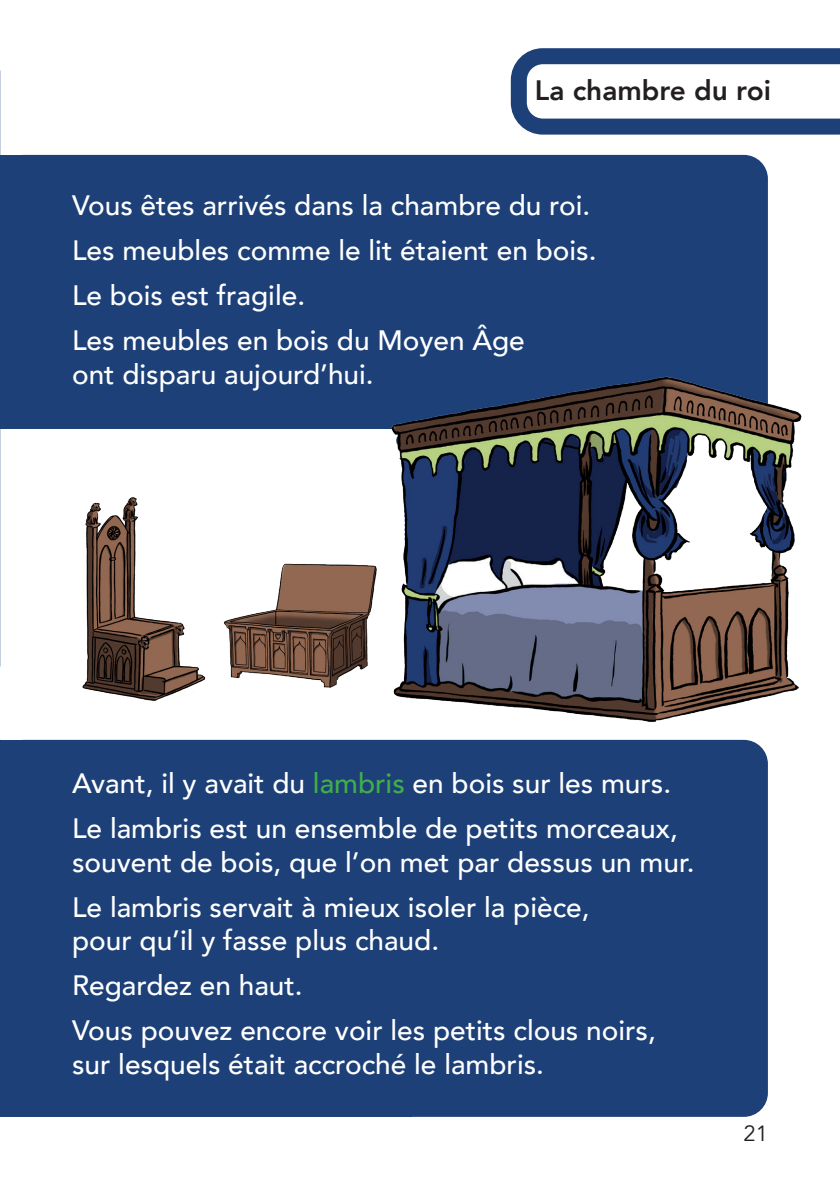
<style>
.page{position:relative;width:840px;height:1191px;background:#fff}
.page>*{position:absolute;margin:0;border:0;box-sizing:border-box;transform-origin:0 0}
.t1{font:500 28px/45px "Avenir";color:#fff}
.t2{font:800 28px "Avenir";color:#231f20}
.t3{font:22px "Avenir";color:#231f20}
.s1{color:#40ae49}
</style>
<div class="page">
<svg style="left:0;top:71px;width:1px;height:595px"></svg>
<div style="left:0;top:155px;width:767px;height:273px;background:#1c4077;border-radius:24px"></div>
<div style="left:0;top:155px;width:411px;height:273px;background:#1c4077"></div>
<div style="left:0;top:740px;width:767px;height:376px;background:#1c4077;border-radius:24px"></div>
<div style="left:0;top:740px;width:411px;height:376px;background:#1c4077"></div>
<svg style="left:510px;top:48px;width:329px;height:87px"></svg>
<img style="left:232px;top:563px;width:123px;height:125px">
<img style="left:82px;top:497px;width:150px;height:204px">
<img style="left:355px;top:360px;width:447px;height:362px">
<p class="t2" style="left:534px;top:68px;width:237px">La chambre du roi</p>
<p class="t1" style="left:72px;top:181px;width:525px">Vous êtes arrivés dans la chambre du roi.<br>Les meubles comme le lit étaient en bois.<br>Le bois est fragile.<br>Les meubles en bois du Moyen Âge</p>
<p class="t1" style="left:72px;top:350px;width:303px">ont disparu aujourd’hui.</p>
<p class="t1" style="left:72px;top:759px;width:607px">Avant, il y avait du <span class="s1">lambris</span> en bois sur les murs.<br>Le lambris est un ensemble de petits morceaux,</p>
<p class="t1" style="left:72px;top:838px;width:623px">souvent de bois, que l’on met par dessus un mur.<br>Le lambris servait à mieux isoler la pièce,</p>
<p class="t1" style="left:72px;top:916px;width:585px">pour qu’il y fasse plus chaud.<br>Regardez en haut.<br>Vous pouvez encore voir les petits clous noirs,</p>
<p class="t1" style="left:72px;top:1040px;width:473px">sur lesquels était accroché le lambris.</p>
<p class="t3" style="left:743px;top:1120px;width:26px">21</p>
</div>
